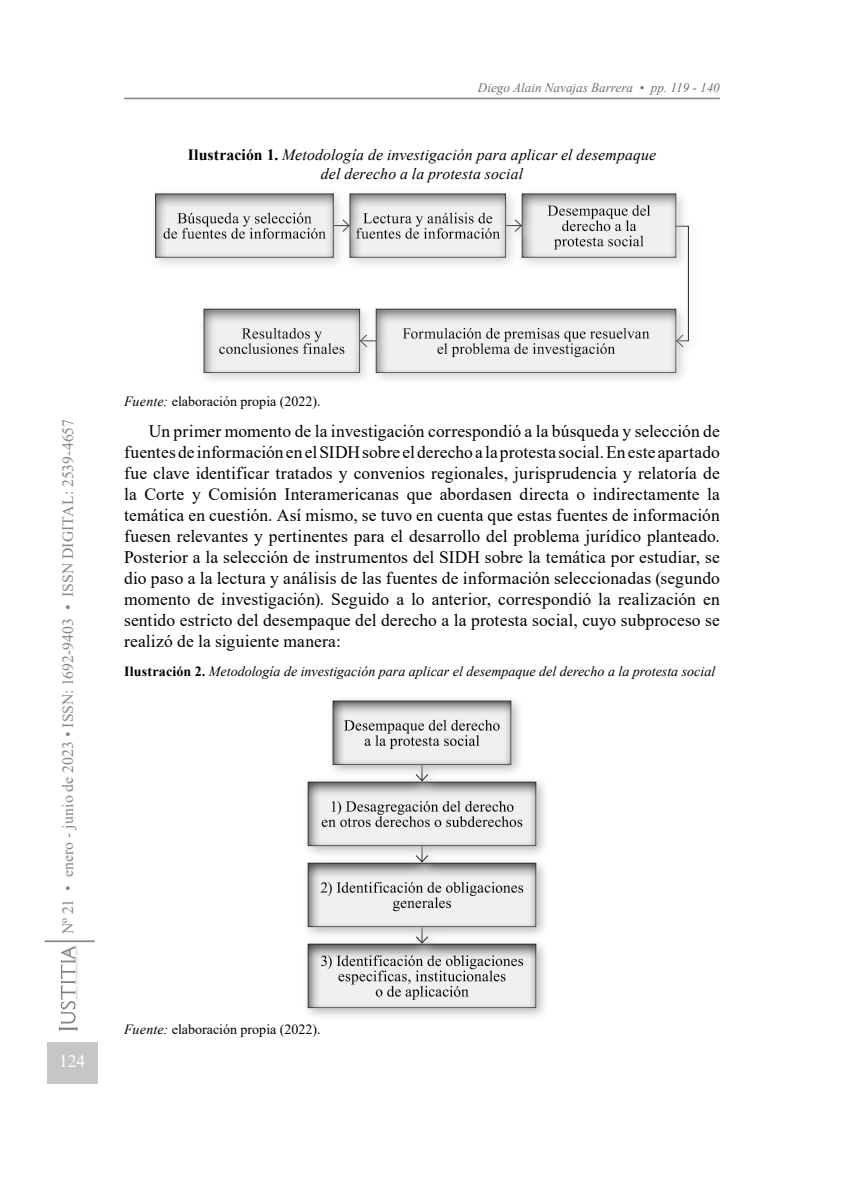
<style>
.page{position:relative;width:844px;height:1191px;background:#fff}
.page>*{position:absolute;margin:0;border:0;box-sizing:border-box;transform-origin:0 0}
.t1{font:17.5px/21px "Times New Roman";letter-spacing:.005em;color:#000;text-align:justify}
.t2{font:17.5px "Times New Roman";color:#fff}
.t3{font:italic 15.75px/19.2px "Times New Roman";letter-spacing:.01em;color:#000;text-align:center}
.t4{font:15.75px "Times New Roman";color:#878787}
.t5{font:italic 14px "Times New Roman";color:#000}
.t6{font:14px "Times New Roman";color:#000}
.t7{font:italic 13.12px "Times New Roman";color:#706f6f}
.s1{font-weight:700;font-style:normal}
.s2{font-style:italic}
</style>
<div class="page">
<svg style="left:59px;top:946px;width:19px;height:84px"></svg>
<hr style="left:45px;top:940px;width:50px;height:2px;background:#878787">
<div style="left:47px;top:1042px;width:50px;height:42px;background:#c6c6c6"></div>
<hr style="left:124px;top:98px;width:595px;height:1px;background:#878787">
<div style="left:149px;top:188px;width:552px;height:198px;background:#000;opacity:.18"></div>
<div style="left:126px;top:171px;width:592px;height:205px;background:#000;opacity:.57"></div>
<div style="left:302px;top:695px;width:247px;height:326px;background:#000;opacity:.28"></div>
<div style="left:278px;top:677px;width:293px;height:331px;background:#000;opacity:.75"></div>
<p class="t7" style="left:478px;top:78px;width:243px">Diego Alain Navajas Barrera • pp. 119 - 140</p>
<p class="t3" style="left:188px;top:144px;width:470px"><span class="s1">Ilustración 1.</span> Metodología de investigación para aplicar el desempaque del derecho a la protesta social</p>
<p class="t4" style="left:57px;top:934px;width:516px;rotate:-90deg">Nº 21 • enero - junio de 2023 • ISSN: 1692-9403 • ISSN DIGITAL: 2539-4657</p>
<p class="t2" style="left:59px;top:1048px;width:28px">124</p>
<p class="t6" style="left:124px;top:391px;width:198px"><span class="s2">Fuente:</span> elaboración propia (2022).</p>
<p class="t1" style="left:124px;top:420px;width:597px;text-indent:25px">Un primer momento de la investigación correspondió a la búsqueda y selección de fuentes de información en el SIDH sobre el derecho a la protesta social. En este apartado fue clave identificar tratados y convenios regionales, jurisprudencia y relatoría de la Corte y Comisión Interamericanas que abordasen directa o indirectamente la temática en cuestión. Así mismo, se tuvo en cuenta que estas fuentes de información fuesen relevantes y pertinentes para el desarrollo del problema jurídico planteado.<br>Posterior a la selección de instrumentos del SIDH sobre la temática por estudiar, se dio paso a la lectura y análisis de las fuentes de información seleccionadas (segundo momento de investigación). Seguido a lo anterior, correspondió la realización en sentido estricto del desempaque del derecho a la protesta social, cuyo subproceso se realizó de la siguiente manera:</p>
<p class="t5" style="left:124px;top:662px;width:592px"><span class="s1">Ilustración 2.</span> Metodología de investigación para aplicar el desempaque del derecho a la protesta social</p>
<p class="t6" style="left:124px;top:1019px;width:198px"><span class="s2">Fuente:</span> elaboración propia (2022).</p>
</div>
